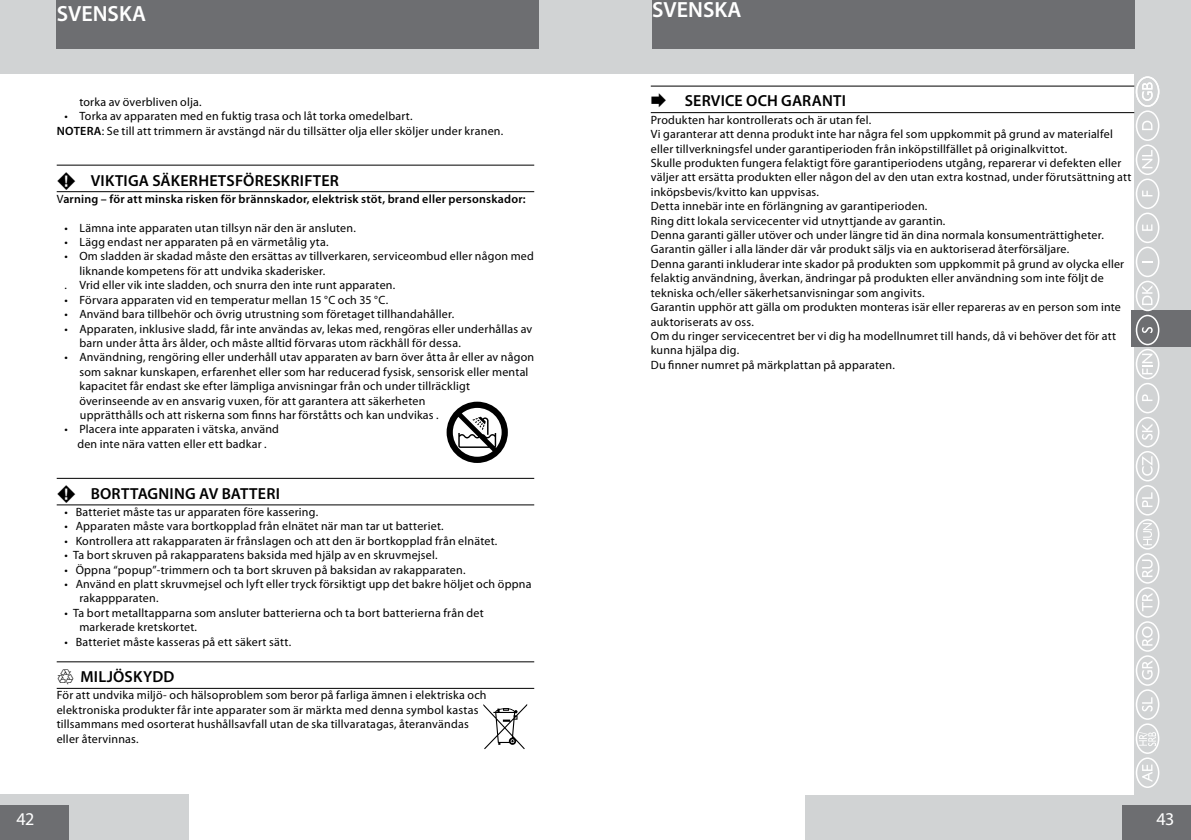
<style>
.page{position:relative;width:1191px;height:840px;background:#fff}
.page>*{position:absolute;margin:0;border:0;box-sizing:border-box;transform-origin:0 0}
.t1{font:600 22px "Myriad Pro";color:#fff}
.t2{font:18px "Myriad Pro";color:#fff}
.t3{font:600 16px "Myriad Pro";letter-spacing:.015em;color:#000}
.t4{font:12px/14.4px "Myriad Pro";letter-spacing:.02em;color:#000}
.t5{font:600 12px "Myriad Pro";letter-spacing:.02em;color:#000}
.s1{font-weight:600}
.s2{font-family:"Myriad Points";font-weight:400}
.s3{font-weight:400}
</style>
<div class="page">
<div style="left:0;top:0;width:595px;height:74px;background:#d1d3d4"></div>
<div style="left:0;top:794px;width:188px;height:45px;background:#d1d3d4"></div>
<div style="left:805px;top:794px;width:386px;height:45px;background:#d1d3d4"></div>
<div style="left:1123px;top:805px;width:68px;height:34px;background:#6d6e71"></div>
<div style="left:0;top:805px;width:68px;height:34px;background:#6d6e71"></div>
<div style="left:595px;top:0;width:596px;height:74px;background:#d1d3d4"></div>
<div style="left:652px;top:0;width:482px;height:48px;background:#6d6e71"></div>
<div style="left:57px;top:0;width:482px;height:49px;background:#6d6e71"></div>
<div style="left:1134px;top:60px;width:57px;height:741px;background:#d1d3d4"></div>
<div style="left:1131px;top:310px;width:60px;height:37px;background:#6d6e71"></div>
<hr style="left:57px;top:164px;width:477px;height:1px;background:#000">
<hr style="left:57px;top:191px;width:477px;height:1px;background:#000">
<hr style="left:57px;top:477px;width:477px;height:1px;background:#000">
<hr style="left:57px;top:504px;width:477px;height:1px;background:#000">
<hr style="left:57px;top:661px;width:477px;height:1px;background:#000">
<hr style="left:57px;top:687px;width:477px;height:1px;background:#000">
<svg style="left:446px;top:401px;width:62px;height:61px"></svg>
<svg style="left:483px;top:704px;width:44px;height:44px"></svg>
<hr style="left:651px;top:86px;width:483px;height:1px;background:#000">
<hr style="left:651px;top:112px;width:483px;height:1px;background:#000">
<div style="left:1135px;top:110px;width:24px;height:31px;border:2px solid #fff;border-radius:50%"></div>
<svg style="left:1142px;top:121px;width:10px;height:9px"></svg>
<div style="left:1135px;top:144px;width:24px;height:31px;border:2px solid #fff;border-radius:50%"></div>
<svg style="left:1142px;top:150px;width:10px;height:18px"></svg>
<div style="left:1135px;top:178px;width:24px;height:31px;border:2px solid #fff;border-radius:50%"></div>
<svg style="left:1142px;top:190px;width:10px;height:6px"></svg>
<div style="left:1135px;top:212px;width:24px;height:31px;border:2px solid #fff;border-radius:50%"></div>
<svg style="left:1142px;top:224px;width:10px;height:7px"></svg>
<div style="left:1135px;top:246px;width:24px;height:31px;border:2px solid #fff;border-radius:50%"></div>
<div style="left:1135px;top:280px;width:24px;height:31px;border:2px solid #fff;border-radius:50%"></div>
<svg style="left:1142px;top:286px;width:10px;height:19px"></svg>
<div style="left:1135px;top:314px;width:24px;height:31px;border:2px solid #fff;border-radius:50%"></div>
<svg style="left:1142px;top:327px;width:10px;height:6px"></svg>
<div style="left:1135px;top:348px;width:24px;height:31px;border:2px solid #fff;border-radius:50%"></div>
<svg style="left:1142px;top:353px;width:10px;height:21px"></svg>
<div style="left:1135px;top:382px;width:24px;height:31px;border:2px solid #fff;border-radius:50%"></div>
<svg style="left:1142px;top:394px;width:10px;height:7px"></svg>
<div style="left:1135px;top:416px;width:24px;height:31px;border:2px solid #fff;border-radius:50%"></div>
<svg style="left:1142px;top:424px;width:10px;height:15px"></svg>
<div style="left:1135px;top:450px;width:24px;height:31px;border:2px solid #fff;border-radius:50%"></div>
<svg style="left:1142px;top:456px;width:10px;height:19px"></svg>
<div style="left:1135px;top:484px;width:24px;height:31px;border:2px solid #fff;border-radius:50%"></div>
<svg style="left:1142px;top:492px;width:10px;height:15px"></svg>
<div style="left:1135px;top:518px;width:24px;height:31px;border:2px solid #fff;border-radius:50%"></div>
<svg style="left:1143px;top:523px;width:9px;height:22px"></svg>
<div style="left:1135px;top:553px;width:24px;height:30px;border:2px solid #fff;border-radius:50%"></div>
<svg style="left:1142px;top:559px;width:10px;height:17px"></svg>
<div style="left:1135px;top:587px;width:24px;height:30px;border:2px solid #fff;border-radius:50%"></div>
<svg style="left:1142px;top:593px;width:10px;height:18px"></svg>
<div style="left:1135px;top:621px;width:24px;height:30px;border:2px solid #fff;border-radius:50%"></div>
<svg style="left:1142px;top:626px;width:10px;height:19px"></svg>
<div style="left:1135px;top:655px;width:24px;height:30px;border:2px solid #fff;border-radius:50%"></div>
<svg style="left:1142px;top:661px;width:10px;height:18px"></svg>
<div style="left:1135px;top:689px;width:24px;height:30px;border:2px solid #fff;border-radius:50%"></div>
<svg style="left:1142px;top:697px;width:10px;height:14px"></svg>
<div style="left:1135px;top:757px;width:24px;height:30px;border:2px solid #fff;border-radius:50%"></div>
<svg style="left:1142px;top:764px;width:10px;height:17px"></svg>
<div style="left:1135px;top:723px;width:24px;height:30px;border:2px solid #fff;border-radius:50%"></div>
<svg style="left:1139px;top:731px;width:17px;height:14px"></svg>
<div style="left:1135px;top:76px;width:24px;height:31px;border:2px solid #fff;border-radius:50%"></div>
<svg style="left:1142px;top:82px;width:10px;height:19px"></svg>
<h1 class="t1" style="left:57px;top:1px;width:91px">SVENSKA</h1>
<p class="t4" style="left:79px;top:94px;width:124px">torka av överbliven olja.</p>
<p class="t4" style="left:57px;top:109px;width:448px;text-indent:8px">• Torka av apparaten med en fuktig trasa och låt torka omedelbart.<br><span class="s1">NOTERA</span>: Se till att trimmern är avstängd när du tillsätter olja eller sköljer under kranen.</p>
<h3 class="t3" style="left:57px;top:171px;width:284px"><span class="s2">F</span> VIKTIGA SÄKERHETSFÖRESKRIFTER</h3>
<p class="t5" style="left:57px;top:192px;width:470px"><span class="s3">V</span>arning – för att minska risken för brännskador, elektrisk stöt, brand eller personskador:</p>
<p class="t4" style="left:65px;top:220px;width:293px">• Lämna inte apparaten utan tillsyn när den är ansluten.</p>
<p class="t4" style="left:65px;top:234px;width:266px">• Lägg endast ner apparaten på en värmetålig yta.</p>
<p class="t4" style="left:65px;top:249px;width:471px">• Om sladden är skadad måste den ersättas av tillverkaren, serviceombud eller någon med</p>
<p class="t4" style="left:79px;top:264px;width:247px">liknande kompetens för att undvika skaderisker.</p>
<p class="t4" style="left:65px;top:278px;width:332px">. Vrid eller vik inte sladden, och snurra den inte runt apparaten.</p>
<p class="t4" style="left:65px;top:292px;width:325px">• Förvara apparaten vid en temperatur mellan 15 °C och 35 °C.</p>
<p class="t4" style="left:65px;top:306px;width:391px">• Använd bara tillbehör och övrig utrustning som företaget tillhandahåller.</p>
<p class="t4" style="left:79px;top:321px;width:454px;text-indent:-15px">• Apparaten, inklusive sladd, får inte användas av, lekas med, rengöras eller underhållas av barn under åtta års ålder, och måste alltid förvaras utom räckhåll för dessa.</p>
<p class="t4" style="left:79px;top:350px;width:456px;text-indent:-15px">• Användning, rengöring eller underhåll utav apparaten av barn över åtta år eller av någon som saknar kunskapen, erfarenhet eller som har reducerad fysisk, sensorisk eller mental kapacitet får endast ske efter lämpliga anvisningar från och under tillräckligt överinseende av en ansvarig vuxen, för att garantera att säkerheten<br>upprätthålls och att riskerna som finns har förståtts och kan undvikas .</p>
<p class="t4" style="left:65px;top:422px;width:216px;text-align:center">• Placera inte apparaten i vätska, använd den inte nära vatten eller ett badkar .</p>
<h3 class="t3" style="left:57px;top:484px;width:225px"><span class="s2">F</span> BORTTAGNING AV BATTERI</h3>
<p class="t4" style="left:65px;top:504px;width:255px">• Batteriet måste tas ur apparaten före kassering.</p>
<p class="t4" style="left:65px;top:518px;width:380px">• Apparaten måste vara bortkopplad från elnätet när man tar ut batteriet.</p>
<p class="t4" style="left:65px;top:533px;width:434px">• Kontrollera att rakapparaten är frånslagen och att den är bortkopplad från elnätet.</p>
<p class="t4" style="left:65px;top:547px;width:374px">• Ta bort skruven på rakapparatens baksida med hjälp av en skruvmejsel.</p>
<p class="t4" style="left:65px;top:562px;width:402px">• Öppna “popup”-trimmern och ta bort skruven på baksidan av rakapparaten.</p>
<p class="t4" style="left:79px;top:576px;width:453px;text-indent:-15px">• Använd en platt skruvmejsel och lyft eller tryck försiktigt upp det bakre höljet och öppna rakappparaten.</p>
<p class="t4" style="left:79px;top:605px;width:406px;text-indent:-15px">• Ta bort metalltapparna som ansluter batterierna och ta bort batterierna från det markerade kretskortet.</p>
<p class="t4" style="left:65px;top:634px;width:228px">• Batteriet måste kasseras på ett säkert sätt.</p>
<h3 class="t3" style="left:57px;top:667px;width:119px"><span class="s2">H</span> MILJÖSKYDD</h3>
<p class="t4" style="left:57px;top:687px;width:431px">För att undvika miljö- och hälsoproblem som beror på farliga ämnen i elektriska och elektroniska produkter får inte apparater som är märkta med denna symbol kastas tillsammans med osorterat hushållsavfall utan de ska tillvaratagas, återanvändas eller återvinnas.</p>
<h1 class="t1" style="left:652px;top:-3px;width:91px">SVENSKA</h1>
<h3 class="t3" style="left:651px;top:92px;width:197px"><span class="s2">E</span> SERVICE OCH GARANTI</h3>
<p class="t4" style="left:651px;top:113px;width:482px">Produkten har kontrollerats och är utan fel.<br>Vi garanterar att denna produkt inte har några fel som uppkommit på grund av materialfel eller tillverkningsfel under garantiperioden från inköpstillfället på originalkvittot.<br>Skulle produkten fungera felaktigt före garantiperiodens utgång, reparerar vi defekten eller väljer att ersätta produkten eller någon del av den utan extra kostnad, under förutsättning att inköpsbevis/kvitto kan uppvisas.<br>Detta innebär inte en förlängning av garantiperioden.<br>Ring ditt lokala servicecenter vid utnyttjande av garantin.<br>Denna garanti gäller utöver och under längre tid än dina normala konsumenträttigheter.<br>Garantin gäller i alla länder där vår produkt säljs via en auktoriserad återförsäljare.<br>Denna garanti inkluderar inte skador på produkten som uppkommit på grund av olycka eller felaktig användning, åverkan, ändringar på produkten eller användning som inte följt de tekniska och/eller säkerhetsanvisningar som angivits.<br>Garantin upphör att gälla om produkten monteras isär eller repareras av en person som inte auktoriserats av oss.<br>Om du ringer servicecentret ber vi dig ha modellnumret till hands, då vi behöver det för att kunna hjälpa dig.<br>Du finner numret på märkplattan på apparaten.</p>
<h2 class="t2" style="left:17px;top:809px;width:19px">42</h2>
<h2 class="t2" style="left:1156px;top:809px;width:20px">43</h2>
</div>
